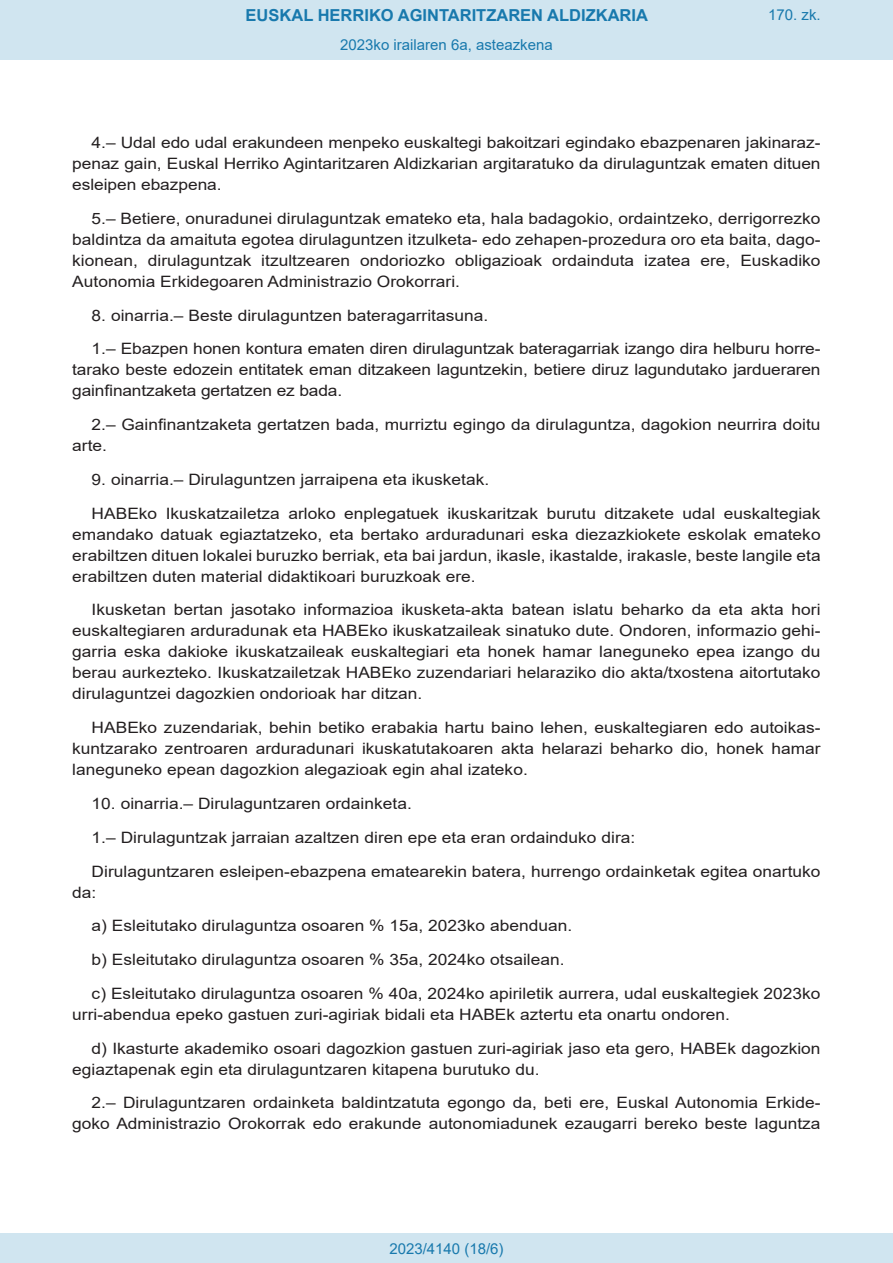
<style>
.page{position:relative;width:893px;height:1263px;background:#fff}
.page>*{position:absolute;margin:0;border:0;box-sizing:border-box;transform-origin:0 0}
.t1{font:700 16.5px "Arial";color:#1879ad}
.BOPVDetalle{font:15.6px/21px "Arial";color:#231f20;text-align:justify;scale:1.11 1}
.Paginacion_Centro{font:15px "Arial";color:#1879ad}
</style>
<div class="page">
<div style="left:0;top:0;width:893px;height:60px;background:#d0e5f0"></div>
<div style="left:0;top:1233px;width:893px;height:30px;background:#d0e5f0"></div>
<p class="t1" style="left:246px;top:3px;width:404px">EUSKAL HERRIKO AGINTARITZAREN ALDIZKARIA</p>
<p class="Paginacion_Centro" style="left:340px;top:35px;width:214px">2023ko irailaren 6a, asteazkena</p>
<p class="Paginacion_Centro" style="left:768px;top:5px;width:54px">170. zk.</p>
<p class="BOPVDetalle" style="left:72px;top:132px;width:676px;text-indent:19px">4.– Udal edo udal erakundeen menpeko euskaltegi bakoitzari egindako ebazpenaren jakinaraz&shy;penaz gain, Euskal Herriko Agintaritzaren Aldizkarian argitaratuko da dirulaguntzak ematen dituen esleipen ebazpena.</p>
<p class="BOPVDetalle" style="left:72px;top:208px;width:676px;text-indent:19px">5.– Betiere, onuradunei dirulaguntzak emateko eta, hala badagokio, ordaintzeko, derrigorrezko baldintza da amaituta egotea dirulaguntzen itzulketa- edo zehapen-prozedura oro eta baita, dago&shy;kionean, dirulaguntzak itzultzearen ondoriozko obligazioak ordainduta izatea ere, Euskadiko Autonomia Erkidegoaren Administrazio Orokorrari.</p>
<p class="BOPVDetalle" style="left:92px;top:305px;width:359px">8. oinarria.– Beste dirulaguntzen bateragarritasuna.</p>
<p class="BOPVDetalle" style="left:72px;top:338px;width:676px;text-indent:19px">1.– Ebazpen honen kontura ematen diren dirulaguntzak bateragarriak izango dira helburu horre&shy;tarako beste edozein entitatek eman ditzakeen laguntzekin, betiere diruz lagundutako jardueraren gainfinantzaketa gertatzen ez bada.</p>
<p class="BOPVDetalle" style="left:72px;top:414px;width:676px;text-indent:19px">2.– Gainfinantzaketa gertatzen bada, murriztu egingo da dirulaguntza, dagokion neurrira doitu arte.</p>
<p class="BOPVDetalle" style="left:92px;top:469px;width:360px">9. oinarria.– Dirulaguntzen jarraipena eta ikusketak.</p>
<p class="BOPVDetalle" style="left:72px;top:503px;width:676px;text-indent:19px">HABEko Ikuskatzailetza arloko enplegatuek ikuskaritzak burutu ditzakete udal euskaltegiak emandako datuak egiaztatzeko, eta bertako arduradunari eska diezazkiokete eskolak emateko erabiltzen dituen lokalei buruzko berriak, eta bai jardun, ikasle, ikastalde, irakasle, beste langile eta erabiltzen duten material didaktikoari buruzkoak ere.</p>
<p class="BOPVDetalle" style="left:72px;top:599px;width:676px;text-indent:19px">Ikusketan bertan jasotako informazioa ikusketa-akta batean islatu beharko da eta akta hori euskaltegiaren arduradunak eta HABEko ikuskatzaileak sinatuko dute. Ondoren, informazio gehi&shy;garria eska dakioke ikuskatzaileak euskaltegiari eta honek hamar laneguneko epea izango du berau aurkezteko. Ikuskatzailetzak HABEko zuzendariari helaraziko dio akta/txostena aitortutako dirulaguntzei dagozkien ondorioak har ditzan.</p>
<p class="BOPVDetalle" style="left:72px;top:717px;width:676px;text-indent:19px">HABEko zuzendariak, behin betiko erabakia hartu baino lehen, euskaltegiaren edo autoikas&shy;kuntzarako zentroaren arduradunari ikuskatutakoaren akta helarazi beharko dio, honek hamar laneguneko epean dagozkion alegazioak egin ahal izateko.</p>
<p class="BOPVDetalle" style="left:92px;top:793px;width:290px">10. oinarria.– Dirulaguntzaren ordainketa.</p>
<p class="BOPVDetalle" style="left:92px;top:827px;width:491px">1.– Dirulaguntzak jarraian azaltzen diren epe eta eran ordainduko dira:</p>
<p class="BOPVDetalle" style="left:72px;top:860px;width:676px;text-indent:19px">Dirulaguntzaren esleipen-ebazpena ematearekin batera, hurrengo ordainketak egitea onartuko da:</p>
<p class="BOPVDetalle" style="left:92px;top:915px;width:435px">a) Esleitutako dirulaguntza osoaren % 15a, 2023ko abenduan.</p>
<p class="BOPVDetalle" style="left:92px;top:949px;width:428px">b) Esleitutako dirulaguntza osoaren % 35a, 2024ko otsailean.</p>
<p class="BOPVDetalle" style="left:72px;top:983px;width:676px;text-indent:19px">c) Esleitutako dirulaguntza osoaren % 40a, 2024ko apiriletik aurrera, udal euskaltegiek 2023ko urri-abendua epeko gastuen zuri-agiriak bidali eta HABEk aztertu eta onartu ondoren.</p>
<p class="BOPVDetalle" style="left:72px;top:1037px;width:676px;text-indent:19px">d) Ikasturte akademiko osoari dagozkion gastuen zuri-agiriak jaso eta gero, HABEk dagozkion egiaztapenak egin eta dirulaguntzaren kitapena burutuko du.</p>
<p class="BOPVDetalle" style="left:72px;top:1092px;width:676px;text-align:right">2.– Dirulaguntzaren ordainketa baldintzatuta egongo da, beti ere, Euskal Autonomia Erkide&shy;goko Administrazio Orokorrak edo erakunde autonomiadunek ezaugarri bereko beste laguntza</p>
<p class="Paginacion_Centro" style="left:389px;top:1238px;width:116px">2023/4140 (18/6)</p>
</div>
